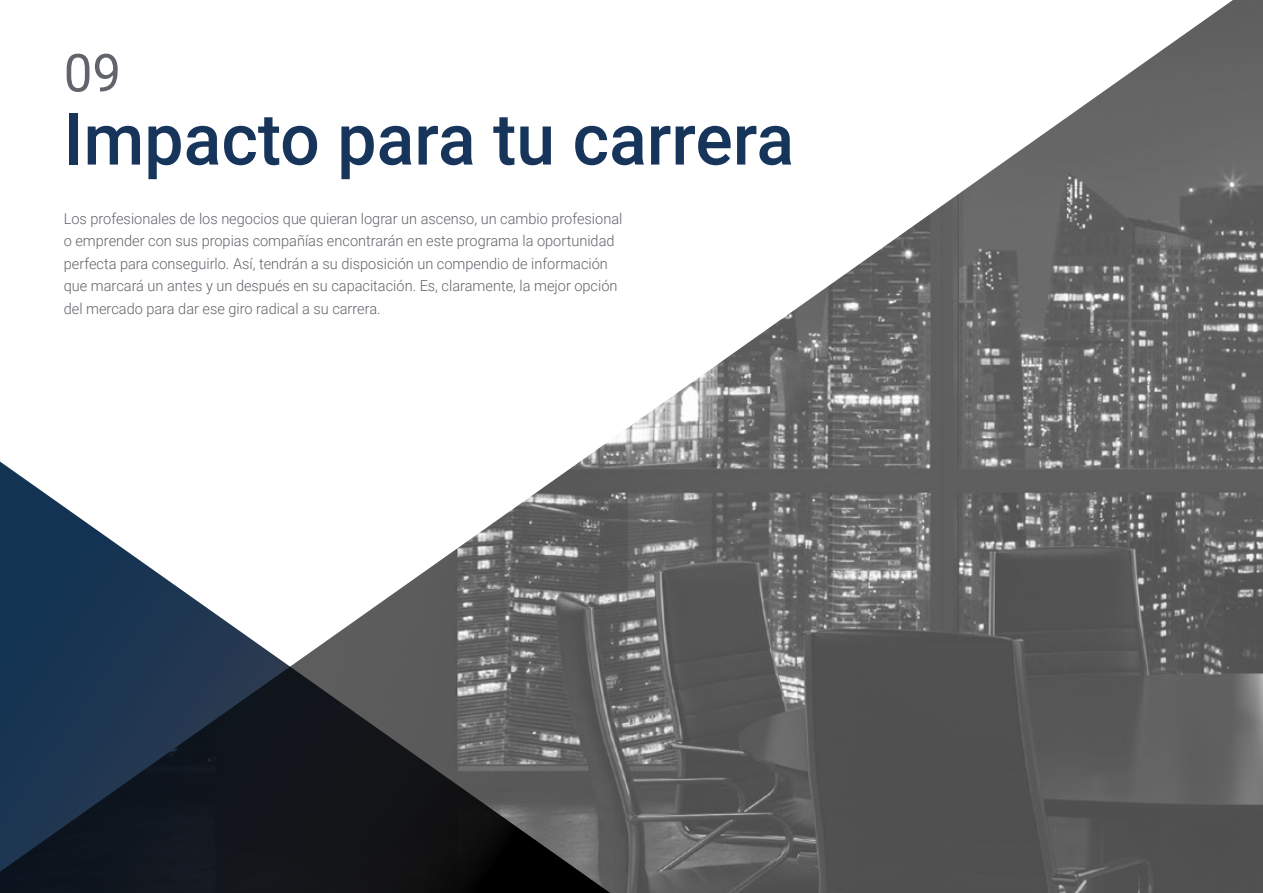
<style>
.page{position:relative;width:1263px;height:893px;background:#fff}
.page>*{position:absolute;margin:0;border:0;box-sizing:border-box;transform-origin:0 0}
.t1{font:500 72px "Roboto";color:#17355b}
.t2{font:52.5px "Roboto";color:#61646a}
.t3{font:300 15px/22.5px "Roboto";color:#61646a}
</style>
<div class="page">
<img style="left:602px;top:0;width:661px;height:893px">
<svg style="left:0;top:446px;width:640px;height:447px"></svg>
<h2 class="t2" style="left:64px;top:36px;width:59px">09</h2>
<h1 class="t1" style="left:64px;top:89px;width:732px">Impacto para tu carrera</h1>
<p class="t3" style="left:64px;top:207px;width:560px">Los profesionales de los negocios que quieran lograr un ascenso, un cambio profesional o emprender con sus propias compañías encontrarán en este programa la oportunidad perfecta para conseguirlo. Así, tendrán a su disposición un compendio de información que marcará un antes y un después en su capacitación. Es, claramente, la mejor opción del mercado para dar ese giro radical a su carrera.</p>
</div>
